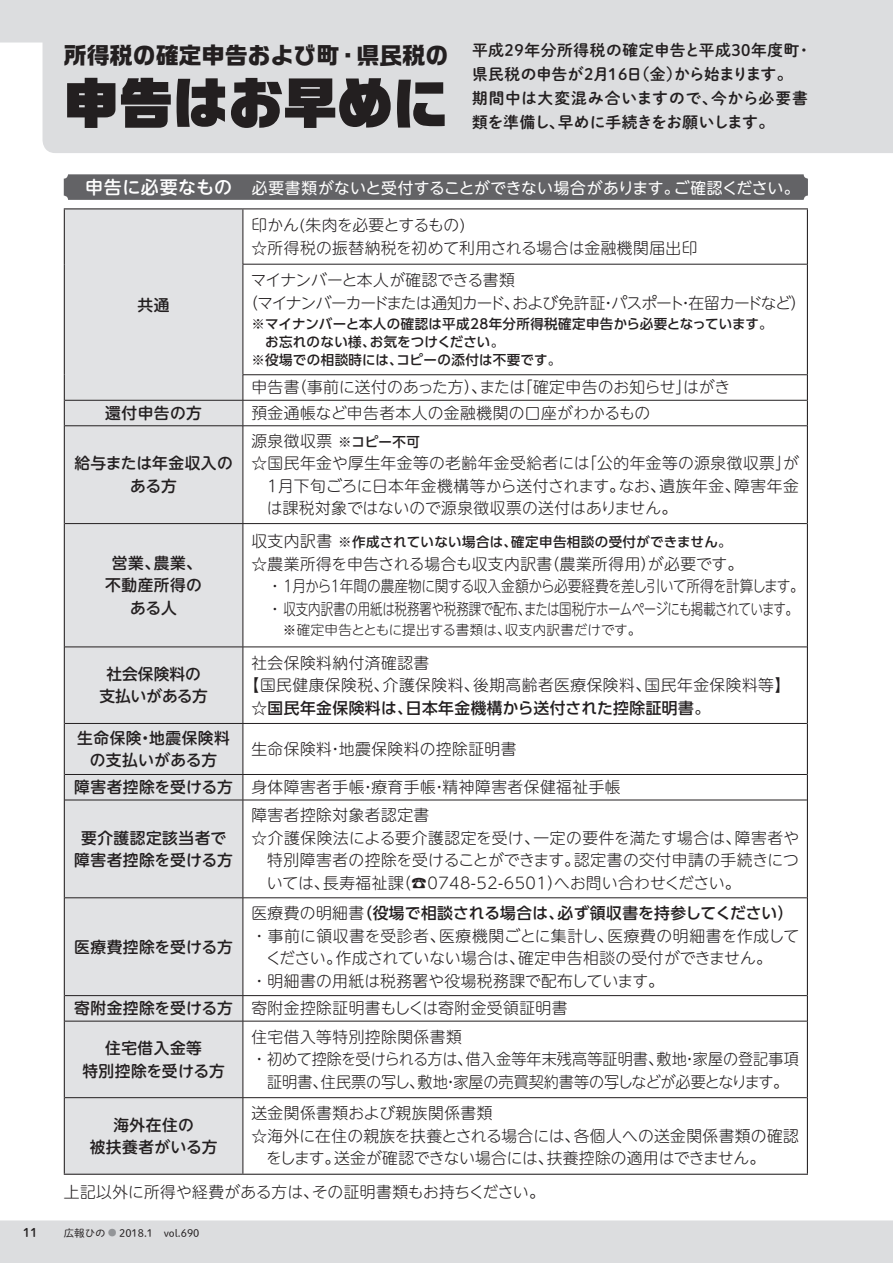
<style>
.page{position:relative;width:893px;height:1263px;background:#dcdddf}
.page>*{position:absolute;margin:0;border:0;box-sizing:border-box;transform-origin:0 0}
.t1{font:54.75px "Ro G San Srf Std UB";color:#231f20}
.t2{font:700 22.95px "Ro G San Srf Std";color:#231f20}
.t3{font:300 15.75px/22.5px "UD Shin M Go Pro";letter-spacing:.01em;color:#231f20}
.t4{font:300 15.75px/22.5px "UD Shin M Go Pro";letter-spacing:.03em;color:#231f20}
.t5{font:300 15.75px/22.5px "UD Shin M Go Pro";letter-spacing:-.02em;color:#231f20}
.t6{font:500 15.75px/22.5px "UD Shin M Go Pro";letter-spacing:.03em;color:#231f20;text-align:center}
.t7{font:15.75px/24px "Shuei M Go Std B";letter-spacing:.03em;color:#231f20}
.t8{font:500 15.75px "UD Shin Go Pro";letter-spacing:.02em;color:#231f20}
.t9{font:300 15.75px/22.5px "UD Shin M Go Pro";letter-spacing:-.045em;color:#231f20}
.t10{font:15.75px "UD Shin M Go Pro";letter-spacing:.01em;color:#fff}
.t11{font:300 15.75px "UD Shin M Go Pro";letter-spacing:-.01em;color:#231f20;scale:.96 1}
.t12{font:300 15.75px "UD Shin M Go Pro";letter-spacing:.035em;color:#231f20}
.t13{font:500 15.75px/22.5px "UD Shin M Go Pro";letter-spacing:.01em;color:#231f20;text-align:center}
.t14{font:500 15.75px/22.5px "UD Shin M Go Pro";color:#231f20;text-align:center}
.t15{font:500 13.5px/18px "UD Shin Go Pro";letter-spacing:.025em;color:#231f20}
.t16{font:300 13.5px "UD Shin M Go Pro";color:#231f20}
.t17{font:12px "Shuei M Go Std B";color:#231f20}
.t18{font:10.5px "Shuei M Go Std L";color:#231f20}
.s1{font-weight:500;font-size:18px}
.s2{font-family:"UD Shin M Go Pro";font-weight:300;font-size:15.75px}
.s3{font-family:"UD Shin M Go Pro";font-weight:300}
.s4{font-weight:500}
.s5{font-size:9px;color:#939598}
</style>
<div class="page">
<div style="left:0;top:43px;width:893px;height:1177px;background:#fff"></div>
<svg style="left:43px;top:43px;width:850px;height:110px"></svg>
<div style="left:64px;top:174px;width:744px;height:26px;background:#636366;border-radius:4px"></div>
<svg style="left:65px;top:209px;width:178px;height:965px"></svg>
<hr style="left:243px;top:209px;width:1px;height:55px;background:#231f20">
<hr style="left:243px;top:264px;width:564px;height:1px;background:#231f20">
<hr style="left:243px;top:264px;width:1px;height:110px;background:#231f20">
<hr style="left:243px;top:374px;width:564px;height:1px;background:#231f20">
<hr style="left:65px;top:400px;width:178px;height:1px;background:#231f20">
<hr style="left:243px;top:400px;width:564px;height:1px;background:#231f20">
<svg style="left:243px;top:375px;width:1px;height:50px"></svg>
<hr style="left:65px;top:425px;width:178px;height:1px;background:#231f20">
<hr style="left:243px;top:425px;width:564px;height:1px;background:#231f20">
<hr style="left:243px;top:426px;width:1px;height:97px;background:#231f20">
<hr style="left:65px;top:523px;width:178px;height:1px;background:#231f20">
<hr style="left:243px;top:523px;width:564px;height:1px;background:#231f20">
<hr style="left:243px;top:524px;width:1px;height:123px;background:#231f20">
<hr style="left:65px;top:647px;width:178px;height:1px;background:#231f20">
<hr style="left:243px;top:647px;width:564px;height:1px;background:#231f20">
<hr style="left:243px;top:647px;width:1px;height:76px;background:#231f20">
<hr style="left:65px;top:723px;width:178px;height:1px;background:#231f20">
<hr style="left:243px;top:723px;width:564px;height:1px;background:#231f20">
<hr style="left:243px;top:724px;width:1px;height:50px;background:#231f20">
<hr style="left:65px;top:774px;width:178px;height:1px;background:#231f20">
<hr style="left:243px;top:774px;width:564px;height:1px;background:#231f20">
<svg style="left:243px;top:775px;width:1px;height:25px"></svg>
<hr style="left:65px;top:800px;width:178px;height:1px;background:#231f20">
<hr style="left:243px;top:800px;width:564px;height:1px;background:#231f20">
<hr style="left:243px;top:800px;width:1px;height:97px;background:#231f20">
<hr style="left:65px;top:897px;width:178px;height:1px;background:#231f20">
<hr style="left:243px;top:897px;width:564px;height:1px;background:#231f20">
<hr style="left:243px;top:898px;width:1px;height:97px;background:#231f20">
<hr style="left:65px;top:995px;width:178px;height:1px;background:#231f20">
<hr style="left:243px;top:995px;width:564px;height:1px;background:#231f20">
<svg style="left:243px;top:996px;width:1px;height:25px"></svg>
<hr style="left:65px;top:1021px;width:178px;height:1px;background:#231f20">
<hr style="left:243px;top:1021px;width:564px;height:1px;background:#231f20">
<hr style="left:243px;top:1021px;width:1px;height:76px;background:#231f20">
<hr style="left:65px;top:1097px;width:178px;height:1px;background:#231f20">
<hr style="left:243px;top:1097px;width:564px;height:1px;background:#231f20">
<hr style="left:243px;top:1098px;width:1px;height:76px;background:#231f20">
<hr style="left:64px;top:208px;width:179px;height:1px;background:#231f20">
<hr style="left:64px;top:209px;width:1px;height:55px;background:#231f20">
<hr style="left:243px;top:208px;width:565px;height:1px;background:#231f20">
<hr style="left:807px;top:209px;width:1px;height:55px;background:#231f20">
<hr style="left:64px;top:264px;width:1px;height:111px;background:#231f20">
<hr style="left:807px;top:264px;width:1px;height:111px;background:#231f20">
<svg style="left:64px;top:375px;width:1px;height:51px"></svg>
<svg style="left:807px;top:375px;width:1px;height:51px"></svg>
<hr style="left:64px;top:426px;width:1px;height:98px;background:#231f20">
<hr style="left:807px;top:426px;width:1px;height:98px;background:#231f20">
<hr style="left:64px;top:524px;width:1px;height:123px;background:#231f20">
<hr style="left:807px;top:524px;width:1px;height:123px;background:#231f20">
<hr style="left:64px;top:647px;width:1px;height:76px;background:#231f20">
<hr style="left:807px;top:647px;width:1px;height:76px;background:#231f20">
<hr style="left:64px;top:723px;width:1px;height:51px;background:#231f20">
<hr style="left:807px;top:723px;width:1px;height:51px;background:#231f20">
<svg style="left:64px;top:774px;width:1px;height:26px"></svg>
<svg style="left:807px;top:774px;width:1px;height:26px"></svg>
<hr style="left:64px;top:800px;width:1px;height:98px;background:#231f20">
<hr style="left:807px;top:800px;width:1px;height:98px;background:#231f20">
<hr style="left:64px;top:898px;width:1px;height:97px;background:#231f20">
<hr style="left:807px;top:898px;width:1px;height:97px;background:#231f20">
<svg style="left:64px;top:995px;width:1px;height:26px"></svg>
<svg style="left:807px;top:995px;width:1px;height:26px"></svg>
<hr style="left:64px;top:1021px;width:1px;height:77px;background:#231f20">
<hr style="left:807px;top:1021px;width:1px;height:77px;background:#231f20">
<hr style="left:64px;top:1098px;width:1px;height:76px;background:#231f20">
<hr style="left:807px;top:1098px;width:1px;height:76px;background:#231f20">
<hr style="left:64px;top:1174px;width:179px;height:1px;background:#231f20">
<hr style="left:243px;top:1174px;width:565px;height:1px;background:#231f20">
<h2 class="t2" style="left:64px;top:40px;width:386px">所得税の確定申告および町・県民税の</h2>
<h1 class="t1" style="left:64px;top:62px;width:385px">申告はお早めに</h1>
<p class="t7" style="left:472px;top:38px;width:341px">平成29年分所得税の確定申告と平成30年度町・県民税の申告が2月16日（金）から始まります。期間中は大変混み合いますので、今から必要書類を準備し、早めに手続きをお願いします。</p>
<p class="t10" style="left:85px;top:175px;width:716px"><span class="s1">申告に必要なもの　</span>必要書類がないと受付することができない場合があります。ご確認ください。</p>
<p class="t6" style="left:138px;top:293px;width:33px">共通</p>
<p class="t3" style="left:251px;top:213px;width:448px">印かん(朱肉を必要とするもの)<br>☆所得税の振替納税を初めて利用される場合は金融機関届出印</p>
<p class="t9" style="left:243px;top:268px;width:565px;text-indent:8px">マイナンバーと本人が確認できる書類<br>（マイナンバーカードまたは通知カード、および免許証・パスポート・在留カードなど）</p>
<p class="t15" style="left:251px;top:315px;width:523px">※マイナンバーと本人の確認は平成28年分所得税確定申告から必要となっています。　お忘れのない様、お気をつけください。<br>※役場での相談時には、コピーの添付は不要です。</p>
<p class="t3" style="left:251px;top:375px;width:480px">申告書（事前に送付のあった方）、または「確定申告のお知らせ」はがき</p>
<p class="t6" style="left:105px;top:401px;width:98px">還付申告の方</p>
<p class="t3" style="left:251px;top:401px;width:400px">預金通帳など申告者本人の金融機関の口座がわかるもの</p>
<p class="t13" style="left:74px;top:451px;width:160px">給与または年金収入のある方</p>
<p class="t15" style="left:251px;top:432px;width:170px"><span class="s2">源泉徴収票</span> ※コピー不可</p>
<p class="t3" style="left:267px;top:451px;width:534px;text-align:justify;text-indent:-15px">☆国民年金や厚生年金等の老齢年金受給者には「公的年金等の源泉徴収票」が1月下旬ごろに日本年金機構等から送付されます。なお、遺族年金、障害年金は課税対象ではないので源泉徴収票の送付はありません。</p>
<p class="t6" style="left:105px;top:551px;width:98px">営業、農業、不動産所得のある人</p>
<p class="t15" style="left:251px;top:533px;width:482px"><span class="s2">収支内訳書</span> ※作成されていない場合は、確定申告相談の受付ができません。</p>
<p class="t5" style="left:267px;top:552px;width:538px;text-indent:-16px">☆農業所得を申告される場合も収支内訳書（農業所得用）が必要です。<br>・1月から1年間の農産物に関する収入金額から必要経費を差し引いて所得を計算します。・収支内訳書の用紙は税務署や税務課で配布、または国税庁ホームページにも掲載されています。</p>
<p class="t16" style="left:283px;top:619px;width:360px">※確定申告とともに提出する書類は、収支内訳書だけです。</p>
<p class="t14" style="left:99px;top:662px;width:110px">社会保険料の支払いがある方</p>
<p class="t4" style="left:244px;top:651px;width:548px;text-indent:8px">社会保険料納付済確認書<br>【国民健康保険税、介護保険料、後期高齢者医療保険料、国民年金保険料等】</p>
<p class="t8" style="left:251px;top:695px;width:460px"><span class="s3">☆</span>国民年金保険料は、日本年金機構から送付された控除証明書。</p>
<p class="t6" style="left:77px;top:726px;width:154px">生命保険・地震保険料の支払いがある方</p>
<p class="t4" style="left:251px;top:737px;width:267px">生命保険料・地震保険料の控除証明書</p>
<p class="t4" style="left:74px;top:775px;width:548px"><span class="s4">障害者控除を受ける方</span> 身体障害者手帳・療育手帳・精神障害者保健福祉手帳</p>
<p class="t6" style="left:74px;top:826px;width:160px">要介護認定該当者で障害者控除を受ける方</p>
<p class="t4" style="left:251px;top:803px;width:179px">障害者控除対象者認定書</p>
<p class="t4" style="left:251px;top:826px;width:549px">☆介護保険法による要介護認定を受け、一定の要件を満たす場合は、障害者や</p>
<p class="t4" style="left:267px;top:848px;width:533px">特別障害者の控除を受けることができます。認定書の交付申請の手続きにつ</p>
<p class="t4" style="left:267px;top:871px;width:475px">いては、長寿福祉課（☎0748-52-6501）へお問い合わせください。</p>
<p class="t8" style="left:251px;top:900px;width:544px"><span class="s3">医療費の明細書</span>（役場で相談される場合は、必ず領収書を持参してください）</p>
<p class="t12" style="left:251px;top:923px;width:549px">・事前に領収書を受診者、医療機関ごとに集計し、医療費の明細書を作成して</p>
<p class="t3" style="left:266px;top:946px;width:508px">ください。作成されていない場合は、確定申告相談の受付ができません。</p>
<p class="t3" style="left:251px;top:968px;width:414px">・明細書の用紙は税務署や役場税務課で配布しています。</p>
<p class="t4" style="left:74px;top:996px;width:495px"><span class="s4">寄附金控除を受ける方</span> 寄附金控除証明書もしくは寄附金受領証明書</p>
<p class="t6" style="left:82px;top:1036px;width:144px">住宅借入金等<br>特別控除を受ける方</p>
<p class="t6" style="left:74px;top:935px;width:160px">医療費控除を受ける方</p>
<p class="t4" style="left:251px;top:1025px;width:212px">住宅借入等特別控除関係書類</p>
<p class="t3" style="left:251px;top:1047px;width:549px">・初めて控除を受けられる方は、借入金等年末残高等証明書、敷地・家屋の登記事項</p>
<p class="t11" style="left:267px;top:1069px;width:544px">証明書、住民票の写し、敷地・家屋の売買契約書等の写しなどが必要となります。</p>
<p class="t6" style="left:90px;top:1112px;width:129px">海外在住の<br>被扶養者がいる方</p>
<p class="t4" style="left:251px;top:1101px;width:243px">送金関係書類および親族関係書類</p>
<p class="t3" style="left:251px;top:1124px;width:549px">☆海外に在住の親族を扶養とされる場合には、各個人への送金関係書類の確認</p>
<p class="t3" style="left:266px;top:1146px;width:500px">をします。送金が確認できない場合には、扶養控除の適用はできません。</p>
<p class="t3" style="left:64px;top:1180px;width:483px">上記以外に所得や経費がある方は、その証明書類もお持ちください。</p>
<p class="t17" style="left:23px;top:1224px;width:16px">11</p>
<p class="t18" style="left:64px;top:1225px;width:137px">広報ひの <span class="s5">●</span> 2018.1　vol.690</p>
</div>
